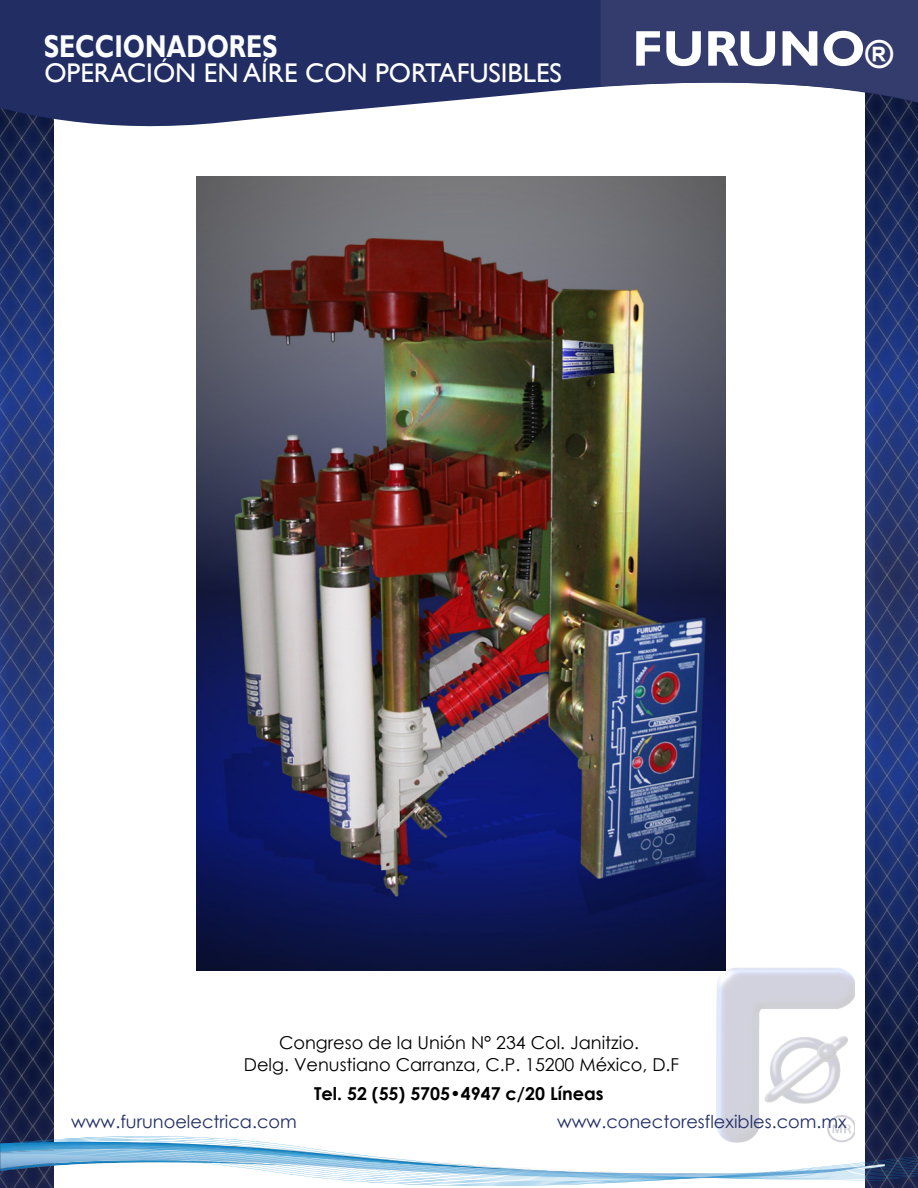
<style>
.page{position:relative;width:918px;height:1188px;background:#fff}
.page>*{position:absolute;margin:0;border:0;box-sizing:border-box;transform-origin:0 0}
.t1{font:700 50.55px "Gill Sans";color:#fff}
.t2{font:700 31.5px "Gill Sans";color:#fbfdfe;scale:.81 1}
.t3{font:27px "Gill Sans";color:#fff}
.t4{font:17.7px/21px "Century Gothic";color:#000001;text-align:center}
.t5{font:17.7px "Century Gothic";color:#222e64}
.t6{font:700 17.7px "Century Gothic";color:#000001}
.s1{font-size:37.35px}
</style>
<div class="page">
<img style="left:865px;top:182px;width:53px;height:952px">
<img style="left:0;top:182px;width:54px;height:952px">
<svg style="left:0;top:0;width:918px;height:182px;fill:#222e63"></svg>
<svg style="left:600px;top:0;width:318px;height:102px;background:#4e567f"></svg>
<svg style="left:0;top:1134px;width:918px;height:54px"></svg>
<img style="left:706px;top:968px;width:148px;height:213px">
<img style="left:197px;top:176px;width:529px;height:794px">
<h2 class="t2" style="left:44px;top:28px;width:290px">SECCIONADORES</h2>
<h1 class="t1" style="left:632px;top:18px;width:262px">FURUNO<span class="s1">®</span></h1>
<h3 class="t3" style="left:44px;top:57px;width:519px">OPERACIÓN EN AÍRE CON PORTAFUSIBLES</h3>
<p class="t4" style="left:244px;top:1032px;width:437px">Congreso de la Unión N° 234 Col. Janitzio.<br>Delg. Venustiano Carranza, C.P. 15200 México, D.F</p>
<p class="t6" style="left:314px;top:1080px;width:291px">Tel. 52 (55) 5705•4947 c/20 Líneas</p>
<p class="t5" style="left:71px;top:1109px;width:227px">www.furunoelectrica.com</p>
<p class="t5" style="left:557px;top:1109px;width:291px">www.conectoresflexibles.com.mx</p>
</div>
